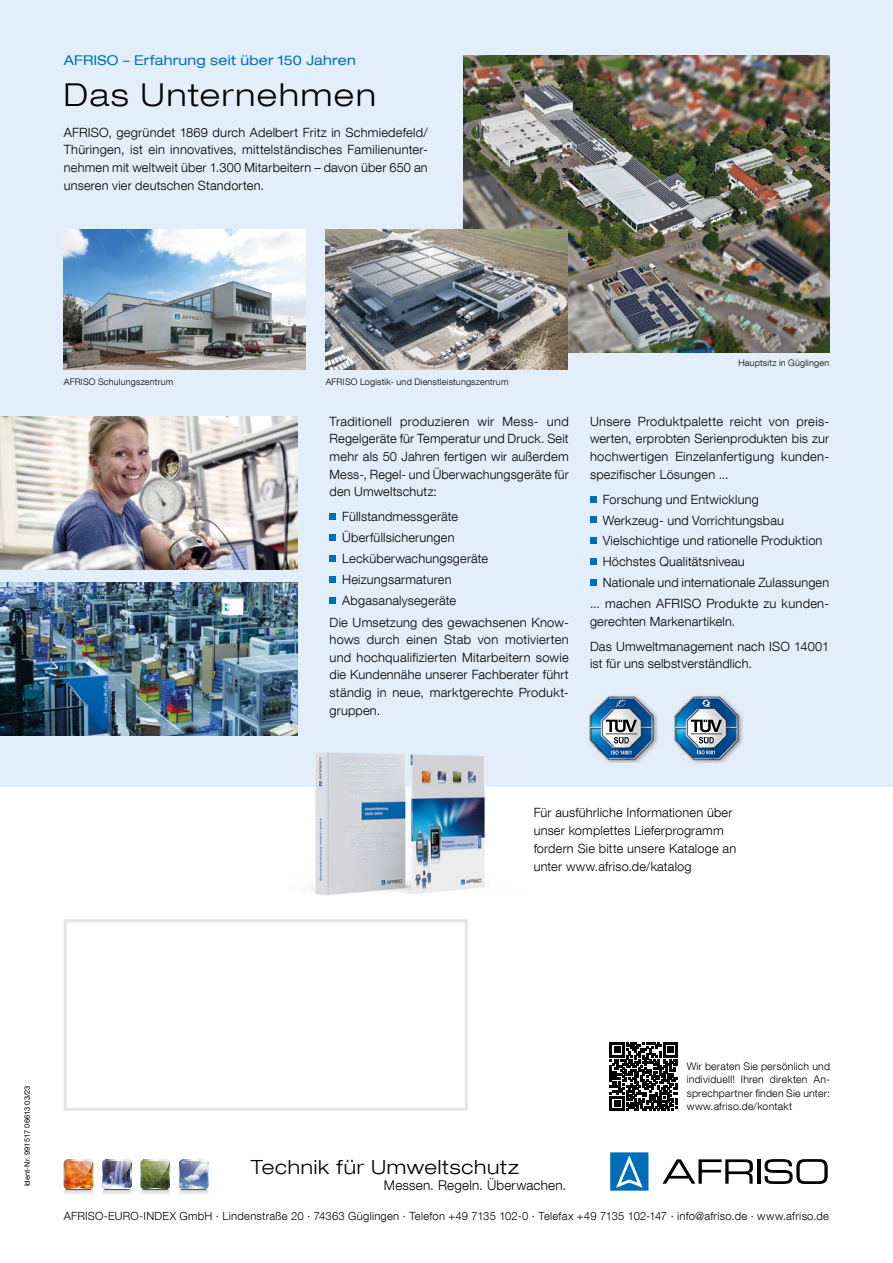
<style>
.page{position:relative;width:893px;height:1263px;background:#fff}
.page>*{position:absolute;margin:0;border:0;box-sizing:border-box;transform-origin:0 0}
.t1{font:300 expanded 31.5px "Helvetica Neue LT Com";letter-spacing:.055em;color:#000}
.t2{font:300 expanded 19.5px "Helvetica Neue LT Com";letter-spacing:.04em;color:#000}
.t3{font:expanded 13.5px "Helvetica Neue LT Com";letter-spacing:.015em;color:#006eb7}
.t4{font:300 13.5px "Helvetica Neue LT Com";letter-spacing:.015em;color:#000}
.t5{font:300 12.75px/17.7px "Helvetica Neue LT Com";letter-spacing:.015em;color:#000;text-align:justify}
.t6{font:300 11.25px "Helvetica Neue LT Com";letter-spacing:.02em;color:#000}
.t7{font:300 10.5px/13.5px "Helvetica Neue LT Com";letter-spacing:.02em;color:#000;text-align:justify}
.t8{font:300 9px "Helvetica Neue LT Com";letter-spacing:.025em;color:#000}
.t9{font:7.5px "Helvetica Neue LT Com";color:#000}
</style>
<div class="page">
<div style="left:64px;top:919px;width:404px;height:192px;border:3px solid #e4e5ea"></div>
<svg style="left:64px;top:1159px;width:30px;height:35px"></svg>
<svg style="left:102px;top:1159px;width:30px;height:35px"></svg>
<svg style="left:141px;top:1159px;width:30px;height:35px"></svg>
<svg style="left:179px;top:1159px;width:30px;height:35px"></svg>
<div style="left:0;top:0;width:893px;height:787px;background:#e2eefa"></div>
<img style="left:0;top:417px;width:298px;height:153px">
<img style="left:0;top:583px;width:298px;height:153px">
<img style="left:463px;top:55px;width:366px;height:298px">
<svg style="left:662px;top:1159px;width:91px;height:25px"></svg>
<hr style="left:757px;top:1159px;width:3px;height:25px;background:#000">
<svg style="left:765px;top:1159px;width:63px;height:25px"></svg>
<svg style="left:610px;top:1152px;width:38px;height:39px"></svg>
<img style="left:587px;top:693px;width:70px;height:69px">
<svg style="left:605px;top:719px;width:32px;height:24px"></svg>
<svg style="left:611px;top:750px;width:20px;height:4px"></svg>
<svg style="left:616px;top:700px;width:10px;height:7px"></svg>
<img style="left:313px;top:752px;width:174px;height:144px">
<img style="left:672px;top:693px;width:70px;height:69px">
<svg style="left:690px;top:719px;width:32px;height:24px"></svg>
<svg style="left:702px;top:700px;width:9px;height:7px"></svg>
<svg style="left:698px;top:750px;width:17px;height:4px"></svg>
<img style="left:64px;top:230px;width:241px;height:139px">
<img style="left:326px;top:230px;width:241px;height:139px">
<svg style="left:330px;top:514px;width:6px;height:6px"></svg>
<svg style="left:330px;top:535px;width:6px;height:6px"></svg>
<svg style="left:330px;top:555px;width:6px;height:6px"></svg>
<svg style="left:330px;top:576px;width:6px;height:6px"></svg>
<svg style="left:330px;top:597px;width:6px;height:6px"></svg>
<svg style="left:590px;top:496px;width:6px;height:6px"></svg>
<svg style="left:590px;top:517px;width:6px;height:6px"></svg>
<div style="left:590px;top:537px;width:6px;height:7px;background:#006eb7"></div>
<div style="left:590px;top:558px;width:6px;height:7px;background:#006eb7"></div>
<svg style="left:590px;top:579px;width:6px;height:6px"></svg>
<svg style="left:610px;top:1043px;width:68px;height:67px"></svg>
<p class="t3" style="left:64px;top:52px;width:294px">AFRISO – Erfahrung seit über 150 Jahren</p>
<h1 class="t1" style="left:64px;top:76px;width:314px">Das Unternehmen</h1>
<p class="t5" style="left:64px;top:123px;width:366px">AFRISO, gegründet 1869 durch Adelbert Fritz in Schmiedefeld/ Thüringen, ist ein innovatives, mittelständisches Familienunter&shy;nehmen mit weltweit über 1.300 Mitarbeitern – davon über 650 an unseren vier deutschen Standorten.</p>
<p class="t8" style="left:64px;top:376px;width:111px">AFRISO Schulungszentrum</p>
<p class="t8" style="left:326px;top:376px;width:184px">AFRISO Logistik- und Dienstleistungszentrum</p>
<p class="t5" style="left:330px;top:412px;width:241px">Traditionell produzieren wir Mess- und Regelgeräte für Temperatur und Druck. Seit mehr als 50 Jahren fertigen wir außerdem Mess-, Regel- und Überwachungsgeräte für den Umweltschutz:</p>
<p class="t5" style="left:342px;top:508px;width:117px">Füllstandmessgeräte</p>
<p class="t5" style="left:342px;top:529px;width:114px">Überfüllsicherungen</p>
<p class="t5" style="left:342px;top:549px;width:147px">Lecküberwachungsgeräte</p>
<p class="t5" style="left:342px;top:570px;width:111px">Heizungsarmaturen</p>
<p class="t5" style="left:342px;top:591px;width:115px">Abgasanalysegeräte</p>
<p class="t5" style="left:330px;top:613px;width:241px">Die Umsetzung des gewachsenen Know-</p>
<p class="t5" style="left:330px;top:630px;width:241px">hows durch einen Stab von motivierten und hochqualifizierten Mitarbeitern sowie die Kundennähe unserer Fachberater führt ständig in neue, marktgerechte Produkt&shy;gruppen.</p>
<p class="t8" style="left:738px;top:358px;width:92px">Hauptsitz in Güglingen</p>
<p class="t5" style="left:590px;top:412px;width:241px">Unsere Produktpalette reicht von preis&shy;werten, erprobten Serienprodukten bis zur hochwertigen Einzelanfertigung kunden&shy;spezifischer Lösungen ...</p>
<p class="t5" style="left:603px;top:490px;width:158px">Forschung und Entwicklung</p>
<p class="t5" style="left:603px;top:511px;width:183px">Werkzeug- und Vorrichtungsbau</p>
<p class="t5" style="left:603px;top:532px;width:221px">Vielschichtige und rationelle Produktion</p>
<p class="t5" style="left:603px;top:553px;width:143px">Höchstes Qualitätsniveau</p>
<p class="t5" style="left:603px;top:573px;width:228px">Nationale und internationale Zulassungen</p>
<p class="t5" style="left:590px;top:594px;width:241px">... machen AFRISO Produkte zu kunden-</p>
<p class="t5" style="left:590px;top:608px;width:241px;line-height:25px">gerechten Markenartikeln.<br>Das Umweltmanagement nach ISO 14001</p>
<p class="t5" style="left:590px;top:654px;width:164px">ist für uns selbstverständlich.</p>
<p class="t5" style="left:534px;top:803px;width:204px;text-align:left">Für ausführliche Informationen über unser komplettes Liefer programm fordern Sie bitte unsere Kataloge an unter www.afriso.de/katalog</p>
<p class="t9" style="left:23px;top:1186px;width:103px;rotate:-90deg">Ident-Nr. 991517 06613 03/23</p>
<h2 class="t2" style="left:251px;top:1154px;width:269px">Technik für Umweltschutz</h2>
<p class="t4" style="left:384px;top:1177px;width:184px">Messen. Regeln. Überwachen.</p>
<p class="t7" style="left:687px;top:1059px;width:145px">Wir beraten Sie persönlich und individuell! Ihren direkten An&shy;sprechpartner finden Sie unter: www.afriso.de/kontakt</p>
<p class="t6" style="left:64px;top:1209px;width:767px">AFRISO-EURO-INDEX GmbH ∙ Lindenstraße 20 ∙ 74363 Güglingen ∙ Telefon +49 7135 102-0 ∙ Telefax +49 7135 102-147 ∙ info@afriso.de ∙ www.afriso.de</p>
</div>
